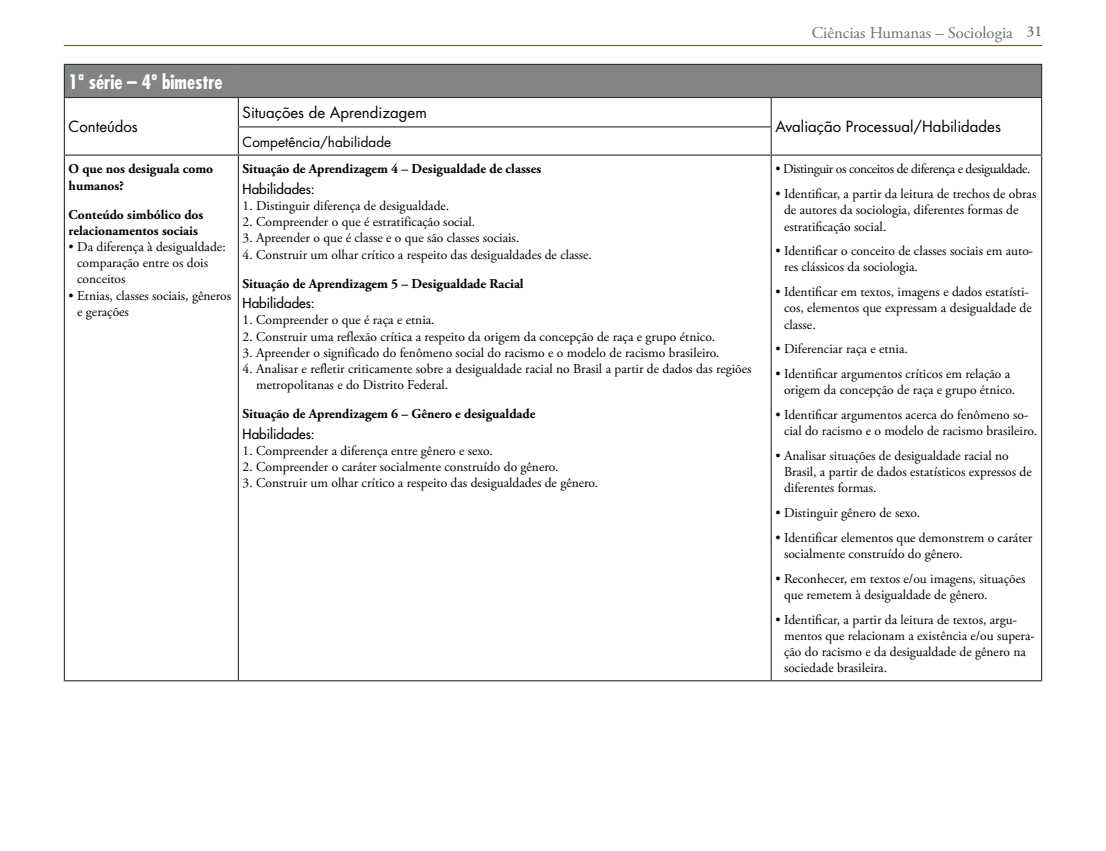
<style>
.page{position:relative;width:1106px;height:851px;background:#fff}
.page>*{position:absolute;margin:0;border:0;box-sizing:border-box;transform-origin:0 0}
.t1{font:700 condensed 19.5px "Futura Std";color:#fff}
.t2{font:16.5px "Adobe Garamond Pro";color:#6f6f6e}
.t3{font:15px "Futura Std";color:#000}
.t4{font:13.5px/16.2px "Adobe Garamond Pro";color:#000}
.t5{font:700 13.5px/16.2px "Adobe Garamond Pro";color:#000}
.t6{font:13.5px "Adobe Garamond Pro";letter-spacing:-.03em;color:#000}
.t7{font:500 13.5px "Futura Std";color:#000}
.t8{font:13.5px "Futura Std";color:#000}
.s1{font-weight:600;font-size:15px}
</style>
<div class="page">
<hr style="left:64px;top:45px;width:978px;height:1px;background:#735c19">
<div style="left:64px;top:64px;width:977px;height:33px;background:#828384"></div>
<hr style="left:64px;top:65px;width:1px;height:32px;background:#273132">
<hr style="left:64px;top:64px;width:174px;height:1px;background:#273132">
<hr style="left:238px;top:64px;width:533px;height:1px;background:#273132">
<hr style="left:771px;top:64px;width:271px;height:1px;background:#273132">
<hr style="left:1041px;top:65px;width:1px;height:32px;background:#273132">
<svg style="left:64px;top:98px;width:1px;height:56px"></svg>
<hr style="left:64px;top:97px;width:174px;height:1px;background:#273132">
<hr style="left:238px;top:97px;width:533px;height:1px;background:#273132">
<hr style="left:771px;top:97px;width:271px;height:1px;background:#273132">
<svg style="left:1041px;top:98px;width:1px;height:56px"></svg>
<svg style="left:238px;top:98px;width:1px;height:56px"></svg>
<hr style="left:238px;top:126px;width:533px;height:1px;background:#273132">
<svg style="left:770px;top:98px;width:1px;height:56px"></svg>
<hr style="left:64px;top:156px;width:1px;height:524px;background:#273132">
<hr style="left:64px;top:154px;width:174px;height:2px;background:#273132">
<hr style="left:238px;top:154px;width:533px;height:2px;background:#273132">
<hr style="left:771px;top:154px;width:271px;height:2px;background:#273132">
<hr style="left:238px;top:156px;width:1px;height:524px;background:#273132">
<hr style="left:770px;top:156px;width:1px;height:524px;background:#273132">
<hr style="left:1041px;top:156px;width:1px;height:524px;background:#273132">
<hr style="left:64px;top:680px;width:174px;height:1px;background:#273132">
<hr style="left:238px;top:680px;width:533px;height:1px;background:#273132">
<hr style="left:771px;top:680px;width:271px;height:1px;background:#273132">
<h1 class="t1" style="left:69px;top:70px;width:155px">1ª série – 4º bimestre</h1>
<p class="t3" style="left:69px;top:117px;width:71px">Conteúdos</p>
<p class="t5" style="left:69px;top:161px;width:146px">O que nos desiguala como humanos?</p>
<p class="t5" style="left:69px;top:206px;width:136px">Conteúdo simbólico dos relacionamentos sociais</p>
<p class="t4" style="left:77px;top:239px;width:150px;text-indent:-9px">• Da diferença à desigualdade: comparação entre os dois conceitos</p>
<p class="t4" style="left:77px;top:288px;width:155px;text-indent:-9px">• Etnias, classes sociais, gêneros e gerações</p>
<p class="t3" style="left:243px;top:103px;width:186px">Situações de Aprendizagem</p>
<p class="t8" style="left:243px;top:133px;width:150px">Competência/habilidade</p>
<p class="t5" style="left:243px;top:161px;width:300px">Situação de Aprendizagem 4 – Desigualdade de classes</p>
<p class="t7" style="left:243px;top:180px;width:74px">Habilidades:</p>
<p class="t4" style="left:243px;top:198px;width:208px">1. Distinguir diferença de desigualdade.</p>
<p class="t4" style="left:243px;top:214px;width:234px">2. Compreender o que é estratificação social.</p>
<p class="t4" style="left:243px;top:230px;width:278px">3. Apreender o que é classe e o que são classes sociais.</p>
<p class="t4" style="left:243px;top:247px;width:351px">4. Construir um olhar crítico a respeito das desigualdades de classe.</p>
<p class="t5" style="left:243px;top:275px;width:282px">Situação de Aprendizagem 5 – Desigualdade Racial</p>
<p class="t7" style="left:243px;top:294px;width:74px">Habilidades:</p>
<p class="t4" style="left:243px;top:312px;width:193px">1. Compreender o que é raça e etnia.</p>
<p class="t4" style="left:243px;top:328px;width:474px">2. Construir uma reflexão crítica a respeito da origem da concepção de raça e grupo étnico.</p>
<p class="t4" style="left:243px;top:345px;width:478px">3. Apreender o significado do fenômeno social do racismo e o modelo de racismo brasileiro.</p>
<p class="t4" style="left:256px;top:361px;width:497px;text-indent:-14px">4. Analisar e refletir criticamente sobre a desigualdade racial no Brasil a partir de dados das regiões metropolitanas e do Distrito Federal.</p>
<p class="t5" style="left:243px;top:406px;width:294px">Situação de Aprendizagem 6 – Gênero e desigualdade</p>
<p class="t7" style="left:243px;top:425px;width:74px">Habilidades:</p>
<p class="t4" style="left:243px;top:443px;width:252px">1. Compreender a diferença entre gênero e sexo.</p>
<p class="t4" style="left:243px;top:459px;width:317px">2. Compreender o caráter socialmente construído do gênero.</p>
<p class="t4" style="left:243px;top:475px;width:357px">3. Construir um olhar crítico a respeito das desigualdades de gênero.</p>
<p class="t2" style="left:811px;top:22px;width:232px">Ciências Humanas – Sociologia <span class="s1">31</span></p>
<p class="t3" style="left:775px;top:117px;width:227px">Avaliação Processual/Habilidades</p>
<p class="t6" style="left:775px;top:161px;width:256px">• Distinguir os conceitos de diferença e desigualdade.</p>
<p class="t4" style="left:784px;top:186px;width:254px;text-indent:-9px">• Identificar, a partir da leitura de trechos de obras de autores da sociologia, diferentes formas de estratificação social.</p>
<p class="t4" style="left:784px;top:243px;width:251px;text-indent:-9px">• Identificar o conceito de classes sociais em auto&shy;res clássicos da sociologia.</p>
<p class="t4" style="left:784px;top:284px;width:249px;text-indent:-9px">• Identificar em textos, imagens e dados estatísti&shy;cos, elementos que expressam a desigualdade de classe.</p>
<p class="t4" style="left:775px;top:341px;width:134px">• Diferenciar raça e etnia.</p>
<p class="t4" style="left:784px;top:366px;width:232px;text-indent:-9px">• Identificar argumentos críticos em relação a origem da concepção de raça e grupo étnico.</p>
<p class="t4" style="left:784px;top:407px;width:255px;text-indent:-9px">• Identificar argumentos acerca do fenômeno so&shy;cial do racismo e o modelo de racismo brasileiro.</p>
<p class="t4" style="left:784px;top:448px;width:249px;text-indent:-9px">• Analisar situações de desigualdade racial no<br>Brasil, a partir de dados estatísticos expressos de diferentes formas.</p>
<p class="t4" style="left:775px;top:505px;width:146px">• Distinguir gênero de sexo.</p>
<p class="t4" style="left:784px;top:530px;width:250px;text-indent:-9px">• Identificar elementos que demonstrem o caráter socialmente construído do gênero.</p>
<p class="t4" style="left:784px;top:570px;width:243px;text-indent:-9px">• Reconhecer, em textos e/ou imagens, situações que remetem à desigualdade de gênero.</p>
<p class="t4" style="left:784px;top:611px;width:252px;text-indent:-9px">• Identificar, a partir da leitura de textos, argu&shy;mentos que relacionam a existência e/ou supera&shy;ção do racismo e da desigualdade de gênero na sociedade brasileira.</p>
</div>
